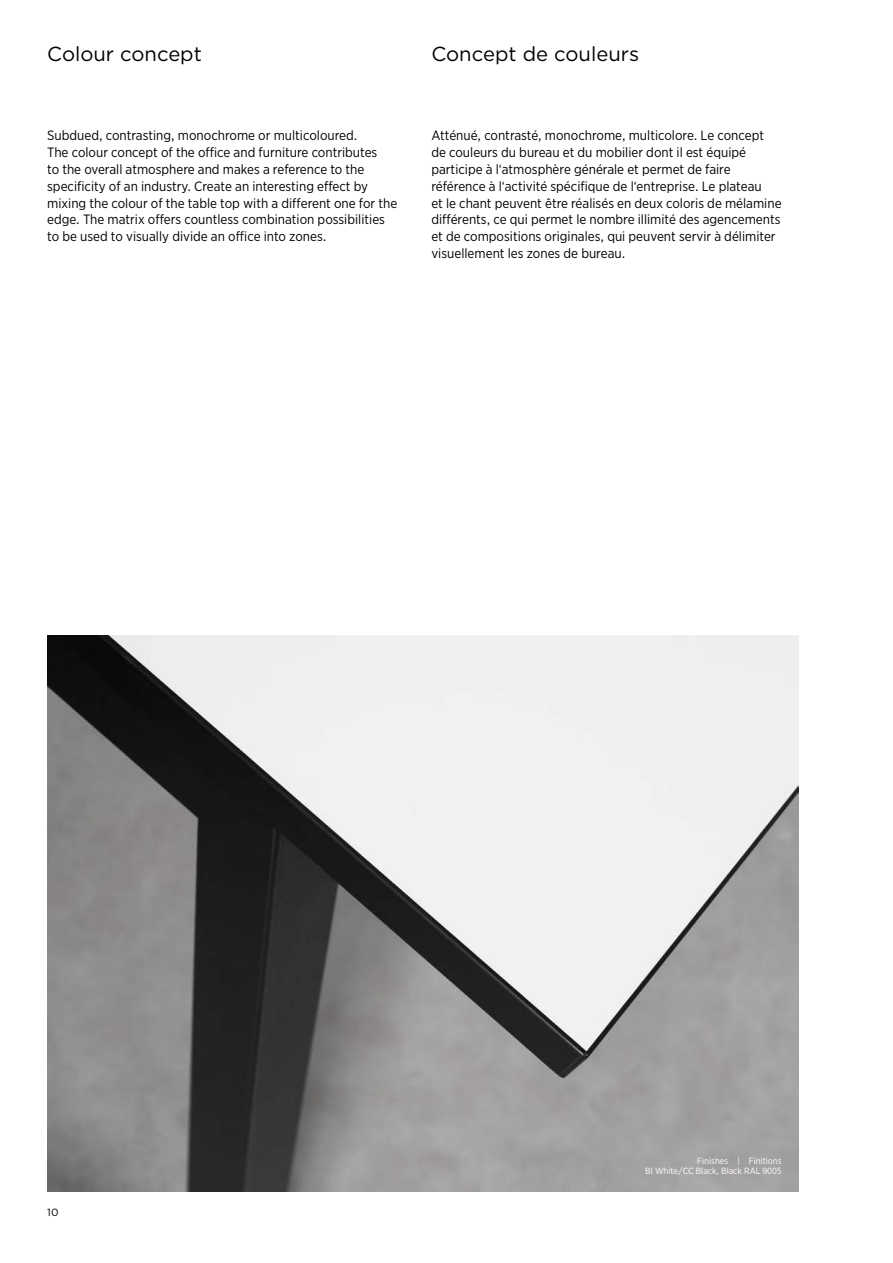
<style>
.page{position:relative;width:893px;height:1263px;background:#fff}
.page>*{position:absolute;margin:0;border:0;box-sizing:border-box;transform-origin:0 0}
.t1{font:20.25px "Gotham";color:#000}
.t2{font:13.5px/16.8px "Gotham Narrow";color:#000}
.t3{font:10.5px "Gotham";color:#000}
.t4{font:9px/10.8px "Gotham Narrow";color:#fff;text-align:right}
</style>
<div class="page">
<img style="left:47px;top:635px;width:752px;height:556px">
<h1 class="t1" style="left:47px;top:41px;width:156px">Colour concept</h1>
<h1 class="t1" style="left:431px;top:41px;width:209px">Concept de couleurs</h1>
<p class="t2" style="left:47px;top:127px;width:352px">Subdued, contrasting, monochrome or multicoloured.<br>The colour concept of the office and furniture contributes<br>to the overall atmosphere and makes a reference to the specificity of an industry. Create an interesting effect by mixing the colour of the table top with a different one for the edge. The matrix offers countless combination possibilities to be used to visually divide an office into zones.</p>
<p class="t2" style="left:431px;top:127px;width:352px">Atténué, contrasté, monochrome, multicolore. Le concept de couleurs du bureau et du mobilier dont il est équipé participe à l‘atmosphère générale et permet de faire référence à l‘activité spécifique de l‘entreprise. Le plateau<br>et le chant peuvent être réalisés en deux coloris de mélamine différents, ce qui permet le nombre illimité des agencements et de compositions originales, qui peuvent servir à délimiter visuellement les zones de bureau.</p>
<p class="t3" style="left:47px;top:1205px;width:13px">10</p>
<p class="t4" style="left:645px;top:1155px;width:138px">Finishes | Finitions<br>BI White/CC Black, Black RAL 9005</p>
</div>
